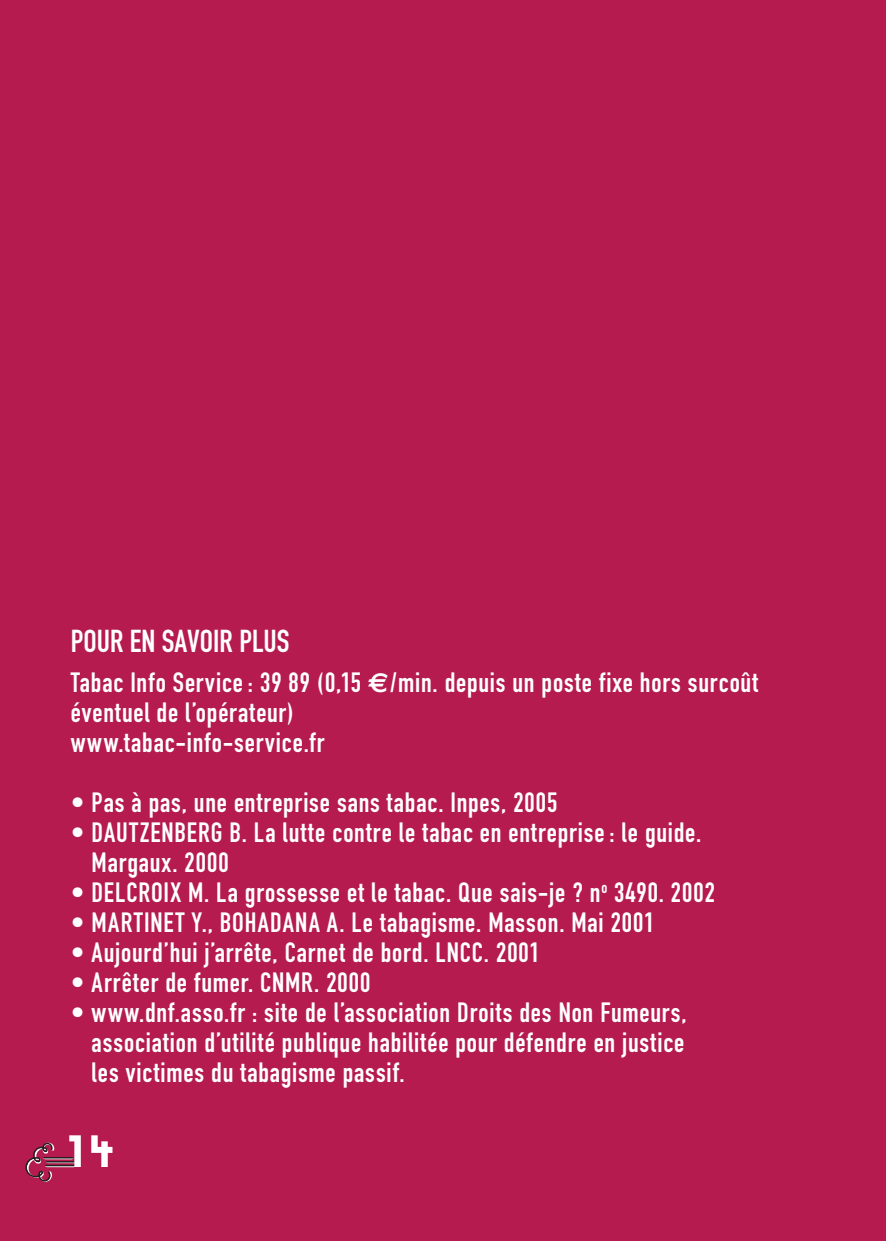
<style>
.page{position:relative;width:886px;height:1241px;background:#fff}
.page>*{position:absolute;margin:0;border:0;box-sizing:border-box;transform-origin:0 0}
.t1{font:75px "Minimum A Noir";color:#fff}
.t2{font:31.25px "DIN Engschrift";color:#fff}
.t3{font:27.5px/30px "DIN Engschrift";letter-spacing:.035em;color:#fff}
.s1{font-family:"Euro Sans";font-weight:700}
</style>
<div class="page">
<div style="left:0;top:0;width:886px;height:1240px;background:#b51b4f"></div>
<svg style="left:25px;top:1142px;width:51px;height:39px"></svg>
<p class="t2" style="left:71px;top:622px;width:220px">Pour en savoir plus</p>
<p class="t3" style="left:71px;top:667px;width:689px">Tabac Info Service: 39 89 (0,15 <span class="s1">e</span>/min. depuis un poste fixe hors surcoût éventuel de l’opérateur)<br>www.tabac-info-service.fr</p>
<p class="t3" style="left:71px;top:787px;width:488px">• Pas à pas, une entreprise sans tabac. Inpes, 2005</p>
<p class="t3" style="left:92px;top:817px;width:611px;text-indent:-21px">• DAUTZENBERG B. La lutte contre le tabac en entreprise: le guide.<br>Margaux. 2000</p>
<p class="t3" style="left:71px;top:877px;width:646px">• DELCROIX M. La grossesse et le tabac. Que sais-je ? n<sup>o</sup> 3490. 2002</p>
<p class="t3" style="left:71px;top:907px;width:585px">• MARTINET Y., BOHADANA A. Le tabagisme. Masson. Mai 2001</p>
<p class="t3" style="left:71px;top:937px;width:470px">• Aujourd’hui j’arrête, Carnet de bord. LNCC. 2001</p>
<p class="t3" style="left:71px;top:967px;width:301px">• Arrêter de fumer. CNMR. 2000</p>
<p class="t3" style="left:92px;top:997px;width:596px;text-align:justify;text-indent:-21px">• www.dnf.asso.fr : site de l’association Droits des Non Fumeurs, association d’utilité publique habilitée pour défendre en justice les victimes du tabagisme passif.</p>
<h1 class="t1" style="left:69px;top:1106px;width:50px">14</h1>
</div>
